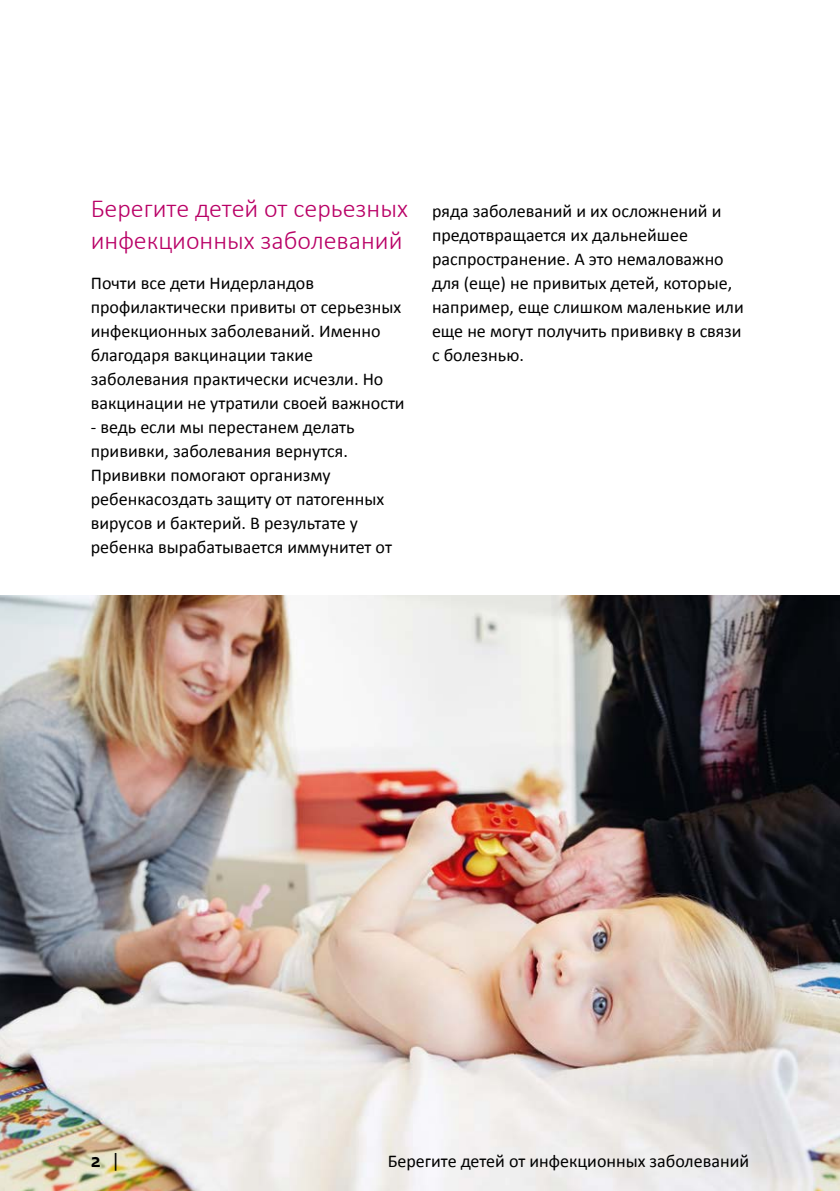
<style>
.page{position:relative;width:840px;height:1191px;background:#fff}
.page>*{position:absolute;margin:0;border:0;box-sizing:border-box;transform-origin:0 0}
.t1{font:300 26px/32px "Calibri";color:#b90066}
.t2{font:700 20px "Rijksoverheid Sans Text";color:#000}
._10_RIVM_Broodtekst{font:18px/24px "Calibri";color:#000}
.s1{font-family:"Calibri";font-weight:400}
</style>
<div class="page">
<img style="left:0;top:595px;width:839px;height:596px">
<h2 class="t1" style="left:91px;top:192px;width:318px">Берегите детей от серьезных инфекционных заболеваний</h2>
<p class="_10_RIVM_Broodtekst" style="left:91px;top:271px;width:315px">Почти все дети Нидерландов профилактически привиты от серьезных инфекционных заболеваний. Именно благодаря вакцинации такие заболевания практически исчезли. Но вакцинации не утратили своей важности</p>
<p class="_10_RIVM_Broodtekst" style="left:91px;top:415px;width:302px">- ведь если мы перестанем делать прививки, заболевания вернутся.<br>Прививки помогают организму ребенкасоздать защиту от патогенных вирусов и бактерий. В результате у ребенка вырабатывается иммунитет от</p>
<p class="_10_RIVM_Broodtekst" style="left:432px;top:199px;width:313px">ряда заболеваний и их осложнений и предотвращается их дальнейшее распространение. А это немаловажно для (еще) не привитых детей, которые, например, еще слишком маленькие или еще не могут получить прививку в связи с болезнью.</p>
<p class="t2" style="left:91px;top:1149px;width:31px">2 <span class="s1">|</span></p>
<p class="_10_RIVM_Broodtekst" style="left:387px;top:1149px;width:363px">Берегите детей от инфекционных заболеваний</p>
</div>
